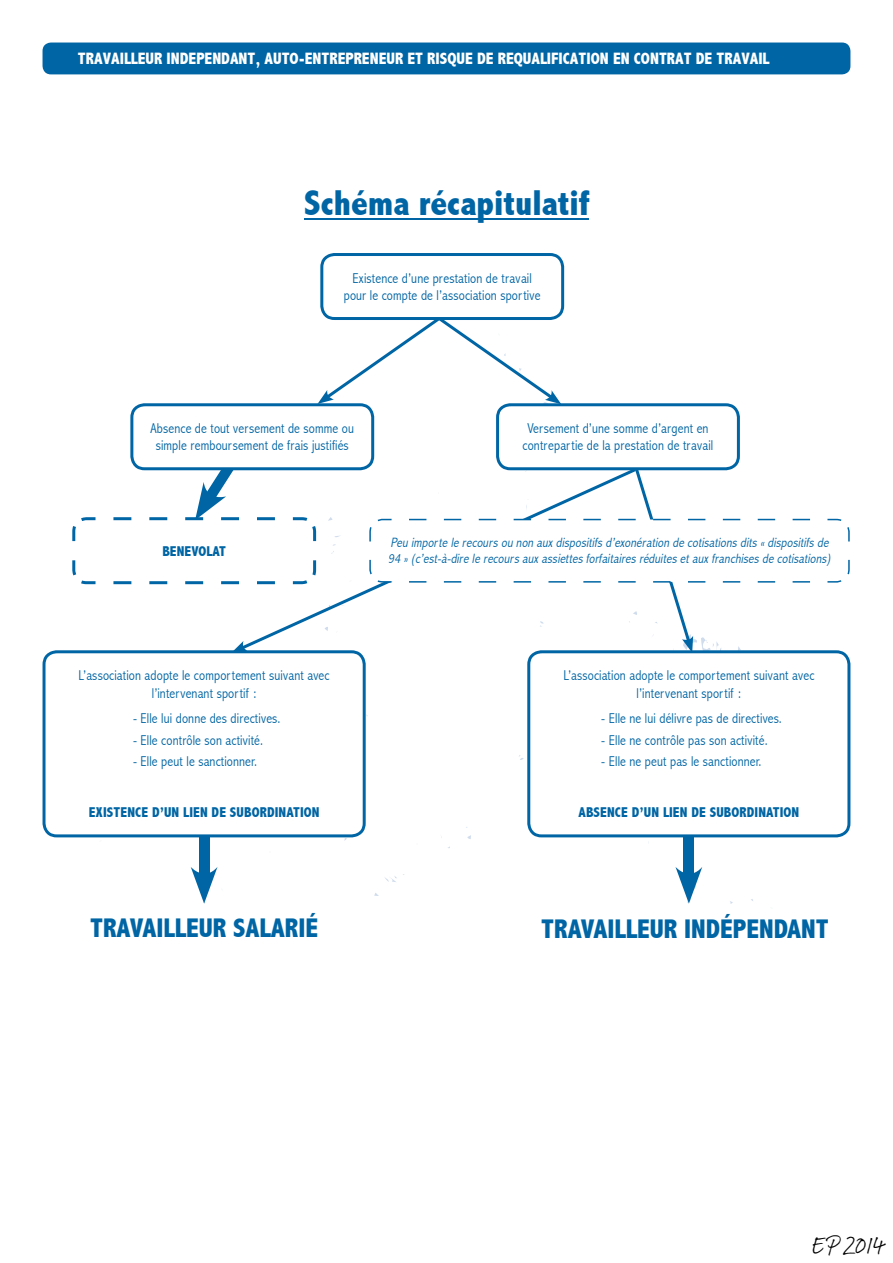
<style>
.page{position:relative;width:893px;height:1263px;background:#fff}
.page>*{position:absolute;margin:0;border:0;box-sizing:border-box;transform-origin:0 0}
.t1{font:800 condensed 36px "Abadi";color:#0065a4}
.t2{font:800 condensed 27px "Abadi";color:#0065a4}
.t3{font:27px "Adobe Hand A";color:#000}
.t4{font:800 condensed 16.5px "Abadi";color:#fff}
.t5{font:300 condensed 14.25px/17.1px "Abadi";letter-spacing:.01em;color:#0065a4;text-align:center}
.t6{font:800 condensed 14.25px "Abadi";letter-spacing:.01em;color:#0065a4}
.t7{font:italic 300 condensed 13.5px/16.2px "Abadi";color:#0065a4}
</style>
<div class="page">
<svg style="left:384px;top:876px;width:13px;height:6px"></svg>
<hr style="left:304px;top:218px;width:285px;height:1px;background:#0065a4">
<svg style="left:72px;top:253px;width:778px;height:397px"></svg>
<div style="left:199px;top:833px;width:10px;height:49px;background:#0065a4"></div>
<svg style="left:191px;top:867px;width:27px;height:37px"></svg>
<div style="left:684px;top:833px;width:10px;height:49px;background:#0065a4"></div>
<svg style="left:675px;top:867px;width:27px;height:37px"></svg>
<svg style="left:43px;top:650px;width:323px;height:187px"></svg>
<svg style="left:527px;top:650px;width:323px;height:187px"></svg>
<div style="left:43px;top:43px;width:807px;height:31px;background:#0065a4;border-radius:9px"></div>
<p class="t4" style="left:78px;top:49px;width:693px">TRAVAILLEUR INDEPENDANT, AUTO-ENTREPRENEUR ET RISQUE DE REQUALIFICATION EN CONTRAT DE TRAVAIL</p>
<h1 class="t1" style="left:304px;top:182px;width:287px">Schéma récapitulatif</h1>
<p class="t5" style="left:344px;top:270px;width:198px">Existence d’une prestation de travail pour le compte de l’association sportive</p>
<p class="t5" style="left:151px;top:420px;width:205px">Absence de tout versement de somme ou simple remboursement de frais justifiés</p>
<p class="t6" style="left:162px;top:543px;width:65px">BENEVOLAT</p>
<p class="t5" style="left:523px;top:420px;width:192px">Versement d’une somme d’argent en contrepartie de la prestation de travail</p>
<p class="t7" style="left:388px;top:535px;width:447px">Peu importe le recours ou non auxdispositifs d’exonération de cotisations dits « dispositifs de<br>94 »(c’est-à-dire le recours auxassiettes forfaitaires réduites etauxfranchises de cotisations)</p>
<p class="t5" style="left:79px;top:667px;width:252px">L’association adopte le comportement suivant avec l’intervenant sportif :</p>
<p class="t5" style="left:133px;top:710px;width:149px">- Elle lui donne des directives.</p>
<p class="t5" style="left:133px;top:731px;width:132px">- Elle contrôle son activité.</p>
<p class="t5" style="left:133px;top:752px;width:125px">- Elle peut le sanctionner.</p>
<p class="t6" style="left:89px;top:804px;width:232px">EXISTENCE D’UN LIEN DE SUBORDINATION</p>
<p class="t5" style="left:563px;top:667px;width:252px">L’association adopte le comportement suivant avec l’intervenant sportif :</p>
<p class="t5" style="left:601px;top:710px;width:182px">- Elle ne lui délivre pas de directives.</p>
<p class="t5" style="left:601px;top:731px;width:168px">- Elle ne contrôle pas son activité.</p>
<p class="t5" style="left:601px;top:752px;width:162px">- Elle ne peut pas le sanctionner.</p>
<p class="t6" style="left:578px;top:804px;width:222px">ABSENCE D’UN LIEN DE SUBORDINATION</p>
<h2 class="t2" style="left:90px;top:912px;width:229px">TRAVAILLEUR SALARIÉ</h2>
<h2 class="t2" style="left:541px;top:914px;width:289px">TRAVAILLEUR INDÉPENDANT</h2>
<h2 class="t3" style="left:811px;top:1227px;width:75px">EP 2014</h2>
</div>
